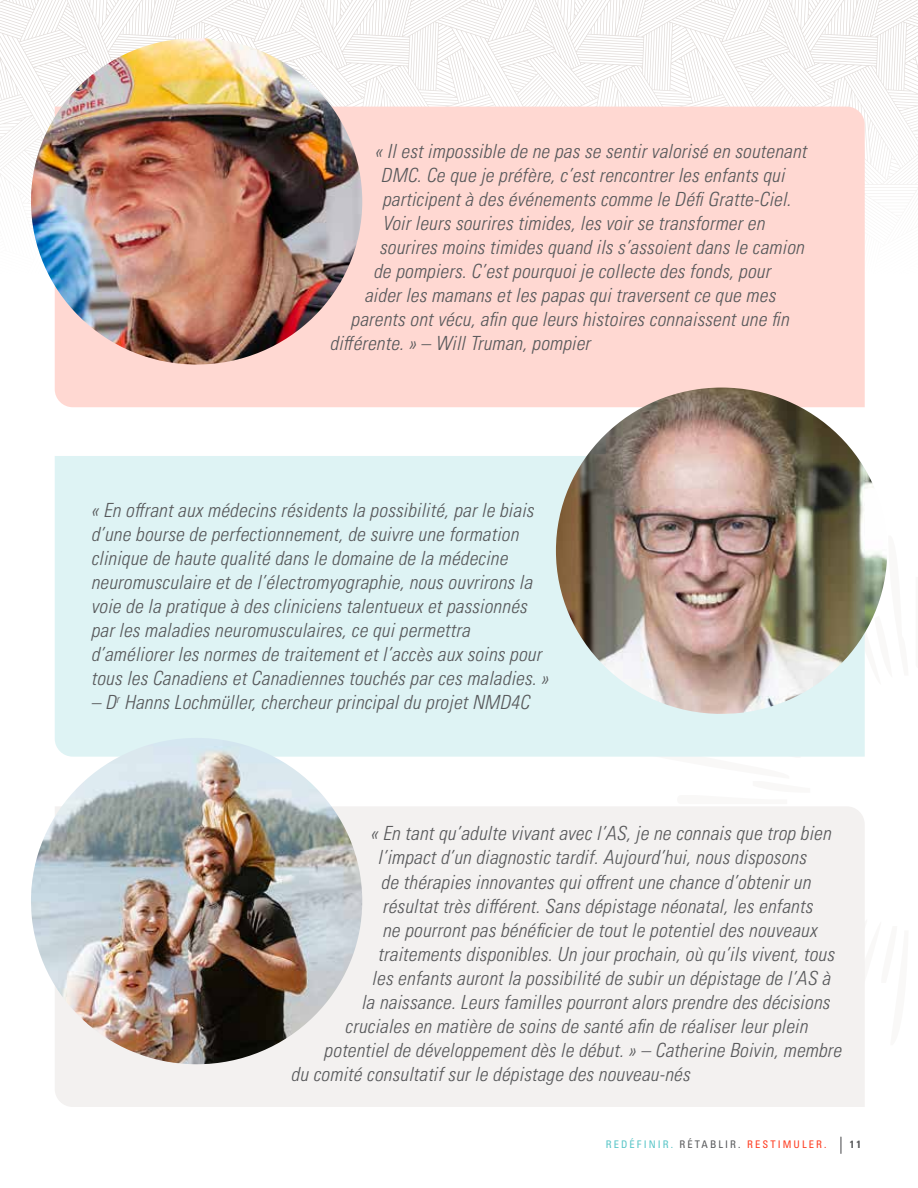
<style>
.page{position:relative;width:918px;height:1188px;background:#fff}
.page>*{position:absolute;margin:0;border:0;box-sizing:border-box;transform-origin:0 0}
.t1{font:italic 300 condensed 19.5px/24px "Univers LT Pro";letter-spacing:.01em;color:#58595b}
.t2{font:condensed 10.5px "Univers LT Pro";letter-spacing:.2em;color:#fe3b1f}
.t3{font:700 condensed 10.5px "Univers LT Pro";color:#58595b}
.s1{color:#58c5c7}
.s2{color:#58595b}
</style>
<div class="page">
<svg style="left:840px;top:1137px;width:2px;height:16px"></svg>
<svg style="left:0;top:0;width:918px;height:216px"></svg>
<div style="left:55px;top:107px;width:810px;height:300px;background:#ffd8d2"></div>
<img style="left:31px;top:38px;width:331px;height:327px">
<div style="left:55px;top:456px;width:810px;height:301px;background:#def3f4"></div>
<img style="left:556px;top:388px;width:331px;height:326px">
<div style="left:55px;top:807px;width:810px;height:300px;background:#f3f1f0"></div>
<img style="left:31px;top:738px;width:331px;height:326px">
<p class="t1" style="left:375px;top:138px;width:433px">« Il est impossible de ne pas se sentir valorisé en soutenant</p>
<p class="t1" style="left:381px;top:162px;width:405px">DMC. Ce que je préfère, c’est rencontrer les enfants qui</p>
<p class="t1" style="left:382px;top:186px;width:410px">participent à des événements comme le Défi Gratte-Ciel.</p>
<p class="t1" style="left:382px;top:210px;width:384px">Voir leurs sourires timides, les voir se transformer en</p>
<p class="t1" style="left:379px;top:234px;width:426px">sourires moins timides quand ils s’assoient dans le camion</p>
<p class="t1" style="left:373px;top:258px;width:399px">de pompiers. C’est pourquoi je collecte des fonds, pour</p>
<p class="t1" style="left:364px;top:282px;width:413px">aider les mamans et les papas qui traversent ce que mes</p>
<p class="t1" style="left:351px;top:306px;width:440px">parents ont vécu, afin que leurs histoires connaissent une fin</p>
<p class="t1" style="left:330px;top:330px;width:262px">différente. » – Will Truman, pompier</p>
<p class="t1" style="left:91px;top:497px;width:459px">« En offrant aux médecins résidents la possibilité, par le biais d’une bourse de perfectionnement, de suivre une formation clinique de haute qualité dans le domaine de la médecine neuromusculaire et de l’électromyographie, nous ouvrirons la voie de la pratique à des cliniciens talentueux et passionnés par les maladies neuromusculaires, ce qui permettra d’améliorer les normes de traitement et l’accès aux soins pour tous les Canadiens et Canadiennes touchés par ces maladies. »</p>
<p class="t1" style="left:91px;top:689px;width:440px">– D<sup>r</sup> Hanns Lochmüller, chercheur principal du projet NMD4C</p>
<p class="t1" style="left:370px;top:821px;width:462px">« En tant qu’adulte vivant avec l’AS, je ne connais que trop bien</p>
<p class="t1" style="left:378px;top:845px;width:430px">l’impact d’un diagnostic tardif. Aujourd’hui, nous disposons</p>
<p class="t1" style="left:381px;top:869px;width:431px">de thérapies innovantes qui offrent une chance d’obtenir un</p>
<p class="t1" style="left:382px;top:893px;width:432px">résultat très différent. Sans dépistage néonatal, les enfants</p>
<p class="t1" style="left:382px;top:917px;width:436px">ne pourront pas bénéficier de tout le potentiel des nouveaux</p>
<p class="t1" style="left:378px;top:941px;width:458px">traitements disponibles. Un jour prochain, où qu’ils vivent, tous</p>
<p class="t1" style="left:372px;top:965px;width:460px">les enfants auront la possibilité de subir un dépistage de l’AS à</p>
<p class="t1" style="left:361px;top:989px;width:470px">la naissance. Leurs familles pourront alors prendre des décisions</p>
<p class="t1" style="left:345px;top:1013px;width:464px">cruciales en matière de soins de santé afin de réaliser leur plein</p>
<p class="t1" style="left:324px;top:1037px;width:519px">potentiel de développement dès le début. » – Catherine Boivin, membre</p>
<p class="t1" style="left:291px;top:1061px;width:401px">du comité consultatif sur le dépistage des nouveau-nés</p>
<p class="t2" style="left:606px;top:1138px;width:222px"><span class="s1">REDÉFINIR.</span> <span class="s2">RÉTABLIR.</span> RESTIMULER.</p>
<p class="t3" style="left:850px;top:1138px;width:13px">11</p>
</div>
